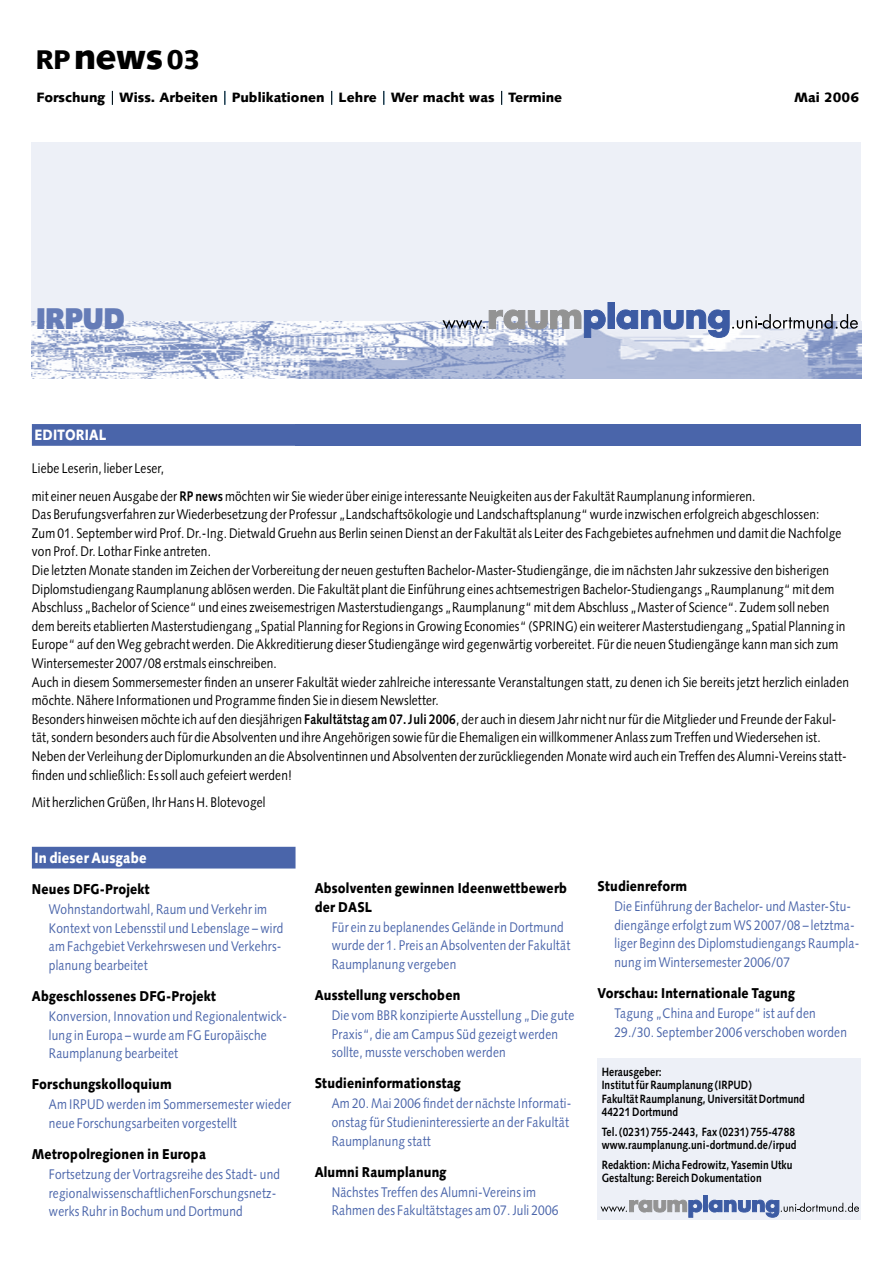
<style>
.page{position:relative;width:893px;height:1263px;background:#fff}
.page>*{position:absolute;margin:0;border:0;box-sizing:border-box;transform-origin:0 0}
.t1{font:900 30px "Syntax";color:#657cb7;scale:.9 1}
.t2{font:900 27px "Syntax";color:#000}
.titel-oben{font:900 15px "Syntax";letter-spacing:.015em;color:#fff;scale:.85 1}
.Absatzformat_1{font:900 14.25px/18.6px "Syntax";letter-spacing:.015em;color:#000;scale:.85 1}
.txt{font:13.95px/18.6px "Syntax";letter-spacing:.015em;color:#000;scale:.85 1}
.Absatzformat_2{font:13.95px/18.6px "Syntax";letter-spacing:.02em;color:#4a65aa;scale:.85 1}
.txt_abstand{font:13.95px/18.6px "Syntax";letter-spacing:.015em;color:#000;scale:.85 1}
.t3{font:900 13.5px "Syntax";color:#000}
.t4{font:700 12px/13.5px "Syntax";letter-spacing:.01em;color:#000;scale:.85 1}
.s1{font-size:36px}
.s2{font-weight:700}
</style>
<div class="page">
<div style="left:32px;top:143px;width:829px;height:236px;background:#edf0f7"></div>
<img style="left:32px;top:322px;width:829px;height:57px">
<svg style="left:112px;top:91px;width:1px;height:14px"></svg>
<svg style="left:224px;top:91px;width:1px;height:14px"></svg>
<svg style="left:331px;top:91px;width:1px;height:14px"></svg>
<svg style="left:383px;top:91px;width:1px;height:14px"></svg>
<svg style="left:501px;top:91px;width:1px;height:14px"></svg>
<svg style="left:443px;top:302px;width:415px;height:35px"></svg>
<div style="left:296px;top:424px;width:565px;height:22px;background:#4a65aa"></div>
<div style="left:32px;top:424px;width:264px;height:22px;background:#4a65aa"></div>
<div style="left:597px;top:1058px;width:264px;height:161px;background:#edf0f7"></div>
<svg style="left:601px;top:1195px;width:258px;height:22px"></svg>
<div style="left:32px;top:847px;width:264px;height:21px;background:#4a65aa"></div>
<p class="t2" style="left:35px;top:44px;width:167px">RP <span class="s1">news</span> 03</p>
<p class="t3" style="left:36px;top:89px;width:527px">Forschung Wiss. Arbeiten Publikationen Lehre Wer macht was Termine</p>
<p class="t3" style="left:794px;top:89px;width:67px">Mai 2006</p>
<p class="t1" style="left:36px;top:301px;width:100px">IRPUD</p>
<p class="titel-oben" style="left:34px;top:426px;width:87px">EDITORIAL</p>
<p class="txt_abstand" style="left:32px;top:459px;width:157px">Liebe Leserin, lieber Leser,</p>
<p class="txt" style="left:32px;top:486px;width:853px">mit einer neuen Ausgabe der <span class="s2">RP news</span> möchten wir Sie wieder über einige interessante Neuigkeiten aus der Fakultät Raumplanung informieren.</p>
<p class="txt" style="left:32px;top:505px;width:954px">Das Berufungsverfahren zur Wiederbesetzung der Professur „Landschaftsökologie und Landschaftsplanung“ wurde inzwischen erfolgreich abgeschlossen:<br>Zum 01. September wird Prof. Dr.-Ing. Dietwald Gruehn aus Berlin seinen Dienst an der Fakultät als Leiter des Fachgebietes aufnehmen und damit die Nachfolge von Prof. Dr. Lothar Finke antreten.</p>
<p class="txt" style="left:32px;top:561px;width:959px">Die letzten Monate standen im Zeichen der Vorbereitung der neuen gestuften Bachelor-Master-Studiengänge, die im nächsten Jahr sukzessive den bisherigen Diplomstudiengang Raumplanung ablösen werden. Die Fakultät plant die Einführung eines achtsemestrigen Bachelor-Studiengangs „Raumplanung“ mit dem Abschluss „Bachelor of Science“ und eines zweisemestrigen Masterstudiengangs „Raumplanung“ mit dem Abschluss „Master of Science“. Zudem soll neben dem bereits etablierten Masterstudiengang „Spatial Planning for Regions in Growing Economies“ (SPRING) ein weiterer Masterstudiengang „Spatial Planning in Europe“ auf den Weg gebracht werden. Die Akkreditierung dieser Studiengänge wird gegenwärtig vorbereitet. Für die neuen Studiengänge kann man sich zum Wintersemester 2007/08 erstmals einschreiben.</p>
<p class="txt" style="left:32px;top:672px;width:963px">Auch in diesem Sommersemester finden an unserer Fakultät wieder zahlreiche interessante Veranstaltungen statt, zu denen ich Sie bereits jetzt herzlich einladen möchte. Nähere Informationen und Programme finden Sie in diesem Newsletter.</p>
<p class="txt_abstand" style="left:32px;top:710px;width:960px">Besonders hinweisen möchte ich auf den diesjährigen <span class="s2">Fakultätstag am 07. Juli 2006</span>, der auch in diesem Jahr nicht nur für die Mitglieder und Freunde der Fakul&shy;tät, sondern besonders auch für die Absolventen und ihre Angehörigen sowie für die Ehemaligen ein willkommener Anlass zum Treffen und Wiedersehen ist.<br>Neben der Verleihung der Diplomurkunden an die Absolventinnen und Absolventen der zurückliegenden Monate wird auch ein Treffen des Alumni-Vereins statt&shy;finden und schließlich: Es soll auch gefeiert werden!</p>
<p class="txt" style="left:32px;top:793px;width:276px">Mit herzlichen Grüßen, Ihr Hans H. Blotevogel</p>
<p class="titel-oben" style="left:34px;top:849px;width:134px">In dieser Ausgabe</p>
<p class="Absatzformat_1" style="left:32px;top:880px;width:140px">Neues DFG-Projekt</p>
<p class="Absatzformat_2" style="left:49px;top:900px;width:277px">Wohnstandortwahl, Raum und Verkehr im Kontext von Lebensstil und Lebenslage – wird am Fachgebiet Verkehrswesen und Verkehrs&shy;planung bearbeitet</p>
<p class="Absatzformat_1" style="left:32px;top:987px;width:218px">Abgeschlossenes DFG-Projekt</p>
<p class="Absatzformat_2" style="left:49px;top:1007px;width:282px">Konversion, Innovation und Regionalentwick&shy;lung in Europa – wurde am FG Europäische<br>Raumplanung bearbeitet</p>
<p class="Absatzformat_1" style="left:32px;top:1075px;width:166px">Forschungskolloquium</p>
<p class="Absatzformat_2" style="left:49px;top:1095px;width:286px">Am IRPUD werden im Sommersemester wieder neue Forschungsarbeiten vorgestellt</p>
<p class="Absatzformat_1" style="left:32px;top:1145px;width:206px">Metropolregionen in Europa</p>
<p class="Absatzformat_2" style="left:49px;top:1165px;width:273px">Fortsetzung der Vortragsreihe des Stadt- und regionalwissenschaftlichenForschungsnetz&shy;werks Ruhr in Bochum und Dortmund</p>
<p class="Absatzformat_1" style="left:315px;top:879px;width:298px">Absolventen gewinnen Ideenwettbewerb der DASL</p>
<p class="Absatzformat_2" style="left:332px;top:918px;width:282px">Für ein zu beplanendes Gelände in Dortmund wurde der 1. Preis an Absolventen der Fakultät<br>Raumplanung vergeben</p>
<p class="Absatzformat_1" style="left:315px;top:986px;width:173px">Ausstellung verschoben</p>
<p class="Absatzformat_2" style="left:332px;top:1006px;width:287px">Die vom BBR konzipierte Ausstellung „Die gute<br>Praxis“, die am Campus Süd gezeigt werden sollte, musste verschoben werden</p>
<p class="Absatzformat_1" style="left:315px;top:1074px;width:174px">Studieninformationstag</p>
<p class="Absatzformat_2" style="left:332px;top:1094px;width:283px">Am 20. Mai 2006 findet der nächste Informati&shy;onstag für Studieninteressierte an der Fakultät<br>Raumplanung statt</p>
<p class="Absatzformat_1" style="left:315px;top:1162px;width:157px">Alumni Raumplanung</p>
<p class="Absatzformat_2" style="left:332px;top:1182px;width:268px">Nächstes Treffen des Alumni-Vereins im<br>Rahmen des Fakultätstages am 07. Juli 2006</p>
<p class="Absatzformat_1" style="left:597px;top:877px;width:107px">Studienreform</p>
<p class="Absatzformat_2" style="left:614px;top:897px;width:289px">Die Einführung der Bachelor- und Master-Stu&shy;diengänge erfolgt zum WS 2007/08 – letztma&shy;liger Beginn des Diplomstudiengangs Raumpla&shy;nung im Wintersemester 2006/07</p>
<p class="Absatzformat_1" style="left:597px;top:984px;width:234px">Vorschau: Internationale Tagung</p>
<p class="Absatzformat_2" style="left:614px;top:1004px;width:238px">Tagung „China and Europe“ ist auf den</p>
<p class="Absatzformat_2" style="left:614px;top:1022px;width:275px">29./30. September 2006 verschoben worden</p>
<p class="t4" style="left:602px;top:1065px;width:241px">Herausgeber:<br>Institut für Raumplanung (IRPUD)<br>Fakultät Raumplanung, Universität Dortmund<br>44221 Dortmund</p>
<p class="t4" style="left:602px;top:1125px;width:231px">Tel. (0231) 755-2443, Fax (0231) 755-4788 www.raumplanung.uni-dortmund.de/irpud</p>
<p class="t4" style="left:602px;top:1158px;width:226px">Redaktion: Micha Fedrowitz, Yasemin Utku</p>
<p class="t4" style="left:602px;top:1171px;width:190px">Gestaltung: Bereich Dokumentation</p>
</div>
